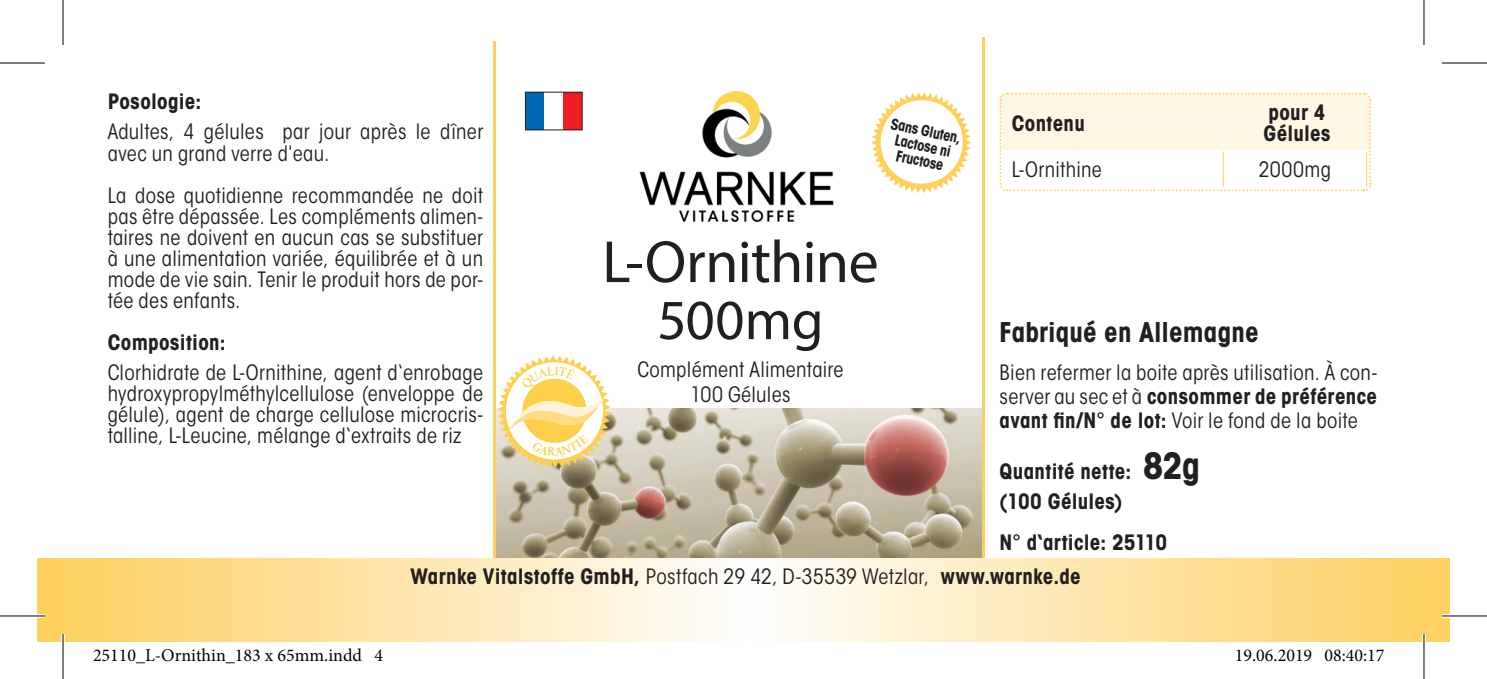
<style>
.page{position:relative;width:1487px;height:679px;background:#fff}
.page>*{position:absolute;margin:0;border:0;box-sizing:border-box;transform-origin:0 0}
.t1{font:60px "Myriad Pro";letter-spacing:-.01em;color:#231f20}
.t2{font:57px "Myriad Pro";color:#231f20}
.t3{font:700 27px "ITC Avant Garde Got Cd";letter-spacing:.005em;color:#231f20}
.t4{font:21px/21px "ITC Avant Garde Got Cd Boo";letter-spacing:.015em;color:#231f20;text-align:justify}
.t5{font:700 21px/30px "ITC Avant Garde Got Cd";letter-spacing:.015em;color:#231f20}
.t6{font:18px "Minion Pro";color:#000}
.t7{font:700 15px/15px "ITC Avant Garde Got Cd";color:#231f20;text-align:center;scale:.96 1}
.s1{font-family:"Frutiger LT Pro";font-weight:300;font-stretch:condensed}
.s2{font-family:"ITC Avant Garde Got Cd Boo";font-weight:400}
.s3{font-family:"ITC Avant Garde Got Cd";font-weight:700}
.s4{font-size:36px}
</style>
<div class="page">
<hr style="left:982px;top:37px;width:2px;height:570px;background:#fed05b">
<hr style="left:493px;top:42px;width:2px;height:561px;background:#fed05b">
<img style="left:639px;top:91px;width:195px;height:131px">
<img style="left:496px;top:408px;width:485px;height:150px">
<svg style="left:37px;top:558px;width:1412px;height:83px;background:#fee6ac"></svg>
<div style="left:525px;top:92px;width:19px;height:38px;background:#0166b3"></div>
<div style="left:563px;top:92px;width:19px;height:38px;background:#ee1d23"></div>
<div style="left:525px;top:92px;width:57px;height:38px;border:1px solid #231f20"></div>
<svg style="left:999px;top:92px;width:373px;height:100px"></svg>
<hr style="left:1222px;top:151px;width:1px;height:35px;background:#fed05b">
<hr style="left:1366px;top:151px;width:1px;height:35px;background:#fed05b">
<svg style="left:871px;top:92px;width:100px;height:101px"></svg>
<div style="left:880px;top:100px;width:83px;height:84px;background:#fff;border-radius:50%"></div>
<svg style="left:0;top:614px;width:45px;height:4px"></svg>
<svg style="left:1442px;top:614px;width:45px;height:4px"></svg>
<svg style="left:61px;top:634px;width:4px;height:8px"></svg>
<svg style="left:1424px;top:0;width:1px;height:45px"></svg>
<svg style="left:1422px;top:634px;width:4px;height:45px"></svg>
<hr style="left:0;top:62px;width:45px;height:2px;background:#000">
<hr style="left:1442px;top:62px;width:45px;height:2px;background:#000">
<hr style="left:0;top:615px;width:45px;height:1px;background:#000">
<hr style="left:1442px;top:615px;width:45px;height:1px;background:#000">
<hr style="left:62px;top:0;width:2px;height:45px;background:#000">
<hr style="left:62px;top:634px;width:2px;height:45px;background:#000">
<hr style="left:1423px;top:0;width:1px;height:45px;background:#000">
<hr style="left:1423px;top:634px;width:1px;height:45px;background:#000">
<div style="left:128px;top:649px;width:8px;height:13px;border:1px solid #fff;border-radius:50%"></div>
<div style="left:129px;top:649px;width:6px;height:12px;border:1px solid #fff;border-radius:50%"></div>
<div style="left:1256px;top:649px;width:9px;height:13px;border:1px solid #fff;border-radius:50%"></div>
<div style="left:1258px;top:649px;width:5px;height:12px;border:1px solid #fff;border-radius:50%"></div>
<div style="left:1286px;top:649px;width:9px;height:13px;border:1px solid #fff;border-radius:50%"></div>
<div style="left:1288px;top:649px;width:5px;height:12px;border:1px solid #fff;border-radius:50%"></div>
<div style="left:1324px;top:649px;width:9px;height:13px;border:1px solid #fff;border-radius:50%"></div>
<div style="left:1326px;top:649px;width:5px;height:12px;border:1px solid #fff;border-radius:50%"></div>
<div style="left:1354px;top:649px;width:9px;height:13px;border:1px solid #fff;border-radius:50%"></div>
<div style="left:1356px;top:649px;width:5px;height:12px;border:1px solid #fff;border-radius:50%"></div>
<svg style="left:498px;top:355px;width:112px;height:113px"></svg>
<p class="t5" style="left:108px;top:87px;width:95px">Posologie:</p>
<p class="t4" style="left:108px;top:121px;width:377px">Adultes, 4 gélules par jour après le dîner avec un grand verre d<span class="s1">'</span>eau.</p>
<p class="t4" style="left:108px;top:184px;width:377px">La dose quotidienne recommandée ne doit pas être dépassée. Les compléments alimen&shy;taires ne doivent en aucun cas se substituer à une alimentation variée, équilibrée et à un mode de vie sain. Tenir le produit hors de por&shy;tée des enfants.</p>
<p class="t5" style="left:108px;top:327px;width:120px">Composition:</p>
<p class="t4" style="left:108px;top:361px;width:377px">Clorhidrate de L-Ornithine, agent d‘enrobage hydroxypropylméthylcellulose (enveloppe de gélule), agent de charge cellulose microcris&shy;talline, L-Leucine, mélange d‘extraits de riz</p>
<p class="t7" style="left:892px;top:116px;width:76px;rotate:12deg">Sans Gluten,<br>Lactose ni<br>Fructose</p>
<h1 class="t1" style="left:602px;top:225px;width:278px">L-Ornithine</h1>
<h2 class="t2" style="left:657px;top:285px;width:168px">500mg</h2>
<p class="t4" style="left:637px;top:356px;width:208px;line-height:25.5px;text-align:center">Complément Alimentaire<br>100 Gélules</p>
<p class="t5" style="left:1011px;top:108px;width:75px">Contenu</p>
<p class="t5" style="left:1263px;top:102px;width:69px;line-height:21px">pour 4<br>Gélules</p>
<p class="t4" style="left:1011px;top:159px;width:92px">L-Ornithine</p>
<p class="t4" style="left:1258px;top:159px;width:74px">2000mg</p>
<p class="t3" style="left:999px;top:315px;width:261px">Fabriqué en Allemagne</p>
<p class="t4" style="left:999px;top:362px;width:379px">Bien refermer la boite après utilisation. À con-</p>
<p class="t5" style="left:999px;top:381px;width:379px"><span class="s2">server au sec et à</span> consommer de préférence</p>
<p class="t4" style="left:999px;top:410px;width:360px"><span class="s3">avant fin/N° de lot:</span> Voir le fond de la boite</p>
<p class="t5" style="left:999px;top:456px;width:202px">Quantité nette: <span class="s4">82g </span>(100 Gélules)</p>
<p class="t5" style="left:999px;top:527px;width:169px">N° d‘article: 25110</p>
<p class="t5" style="left:410px;top:561px;width:672px">Warnke Vitalstoffe GmbH, <span class="s2">Postfach 29 42, D-35539 Wetzlar,</span> www.warnke.de</p>
<p class="t6" style="left:93px;top:643px;width:291px">25110_L-Ornithin_183 x 65mm.indd 4</p>
<p class="t6" style="left:1235px;top:643px;width:151px">19.06.2019 08:40:17</p>
</div>
